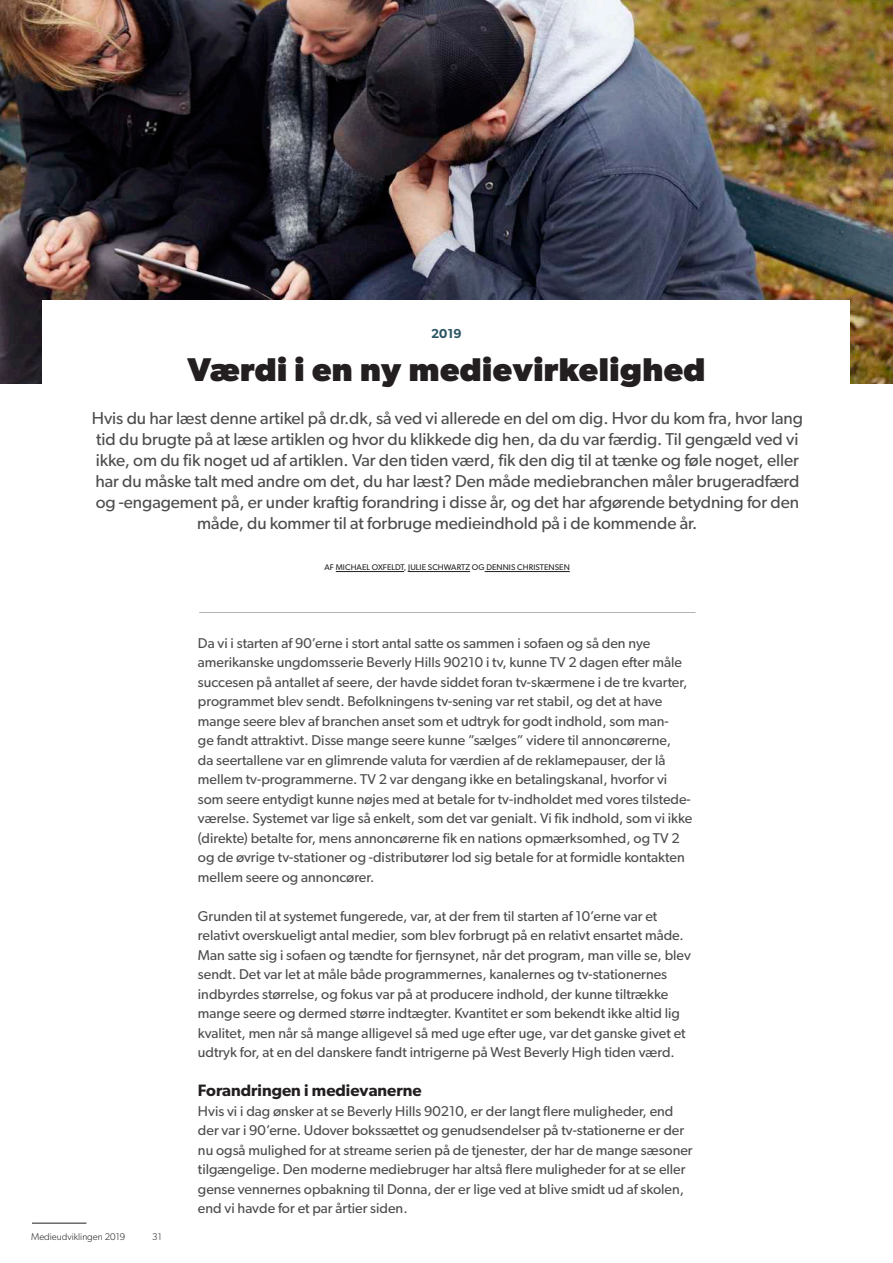
<style>
.page{position:relative;width:893px;height:1263px;background:#fff}
.page>*{position:absolute;margin:0;border:0;box-sizing:border-box;transform-origin:0 0}
.t1{font:700 33px "Gibson";letter-spacing:.015em;color:#231f20}
.t2{font:17.25px/21px "Gibson";letter-spacing:-.005em;color:#4d4d4d;text-align:center}
.t3{font:600 16.5px "Gibson";color:#231f20}
.t4{font:14.25px/19.5px "Gibson";color:#4d4d4d}
.t5{font:600 13.05px "Gibson";color:#2e5665}
.t6{font:300 9.75px "Gibson";color:#231f20}
.t7{font:8.25px "Gibson";letter-spacing:.01em;color:#231f20}
</style>
<div class="page">
<img style="left:0;top:0;width:893px;height:383px">
<div style="left:43px;top:300px;width:807px;height:246px;background:#fff"></div>
<hr style="left:336px;top:571px;width:68px;height:1px;background:#231f20">
<hr style="left:408px;top:571px;width:62px;height:1px;background:#231f20">
<hr style="left:485px;top:571px;width:85px;height:1px;background:#231f20">
<hr style="left:199px;top:612px;width:496px;height:1px;background:#b3b3b3">
<hr style="left:32px;top:1223px;width:54px;height:1px;background:#231f20">
<p class="t5" style="left:431px;top:326px;width:32px">2019</p>
<h1 class="t1" style="left:188px;top:350px;width:519px">Værdi i en ny medievirkelighed</h1>
<p class="t2" style="left:92px;top:407px;width:712px">Hvis du har læst denne artikel på dr.dk, så ved vi allerede en del om dig. Hvor du kom fra, hvor lang tid du brugte på at læse artiklen og hvor du klikkede dig hen, da du var færdig. Til gengæld ved vi ikke, om du fik noget ud af artiklen. Var den tiden værd, fik den dig til at tænke og føle noget, eller har du måske talt med andre om det, du har læst? Den måde mediebranchen måler brugeradfærd og -engagement på, er under kraftig forandring i disse år, og det har afgørende betydning for den måde, du kommer til at forbruge medieindhold på i de kommende år.</p>
<p class="t7" style="left:324px;top:563px;width:247px">AF MICHAEL OXFELDT, JULIE SCHWARTZ OG DENNIS CHRISTENSEN</p>
<p class="t6" style="left:31px;top:1231px;width:96px">Medieudviklingen 2019</p>
<p class="t6" style="left:152px;top:1231px;width:11px">31</p>
<p class="t4" style="left:198px;top:633px;width:496px">Da vi i starten af 90’erne i stort antal satte os sammen i sofaen og så den nye amerikanske ungdomsserie Beverly Hills 90210 i tv, kunne TV 2 dagen efter måle succesen på antallet af seere, der havde siddet foran tv-skærmene i de tre kvarter, programmet blev sendt. Befolkningens tv-sening var ret stabil, og det at have mange seere blev af branchen anset som et udtryk for godt indhold, som man-<br>ge fandt attraktivt. Disse mange seere kunne ”sælges” videre til annoncørerne,<br>da seertallene var en glimrende valuta for værdien af de reklamepauser, der lå mellem tv-programmerne. TV 2 var dengang ikke en betalingskanal, hvorfor vi som seere entydigt kunne nøjes med at betale for tv-indholdet med vores tilstede&shy;værelse. Systemet var lige så enkelt, som det var genialt. Vi fik indhold, som vi ikke (direkte) betalte for, mens annoncørerne fik en nations opmærksomhed, og TV 2 og de øvrige tv-stationer og -distributører lod sig betale for at formidle kontakten mellem seere og annoncører.</p>
<p class="t4" style="left:198px;top:906px;width:494px">Grunden til at systemet fungerede, var, at der frem til starten af 10’erne var et relativt overskueligt antal medier, som blev forbrugt på en relativt ensartet måde.<br>Man satte sig i sofaen og tændte for fjernsynet, når det program, man ville se, blev sendt. Det var let at måle både programmernes, kanalernes og tv-stationernes indbyrdes størrelse, og fokus var på at producere indhold, der kunne tiltrække mange seere og dermed større indtægter. Kvantitet er som bekendt ikke altid lig kvalitet, men når så mange alligevel så med uge efter uge, var det ganske givet et udtryk for, at en del danskere fandt intrigerne på West Beverly High tiden værd.</p>
<p class="t3" style="left:198px;top:1081px;width:225px">Forandringen i medievanerne</p>
<p class="t4" style="left:198px;top:1101px;width:496px">Hvis vi i dag ønsker at se Beverly Hills 90210, er der langt flere muligheder, end der var i 90’erne. Udover bokssættet og genudsendelser på tv-stationerne er der nu også mulighed for at streame serien på de tjenester, der har de mange sæsoner tilgængelige. Den moderne mediebruger har altså flere muligheder for at se eller gense vennernes opbakning til Donna, der er lige ved at blive smidt ud af skolen, end vi havde for et par årtier siden.</p>
</div>
